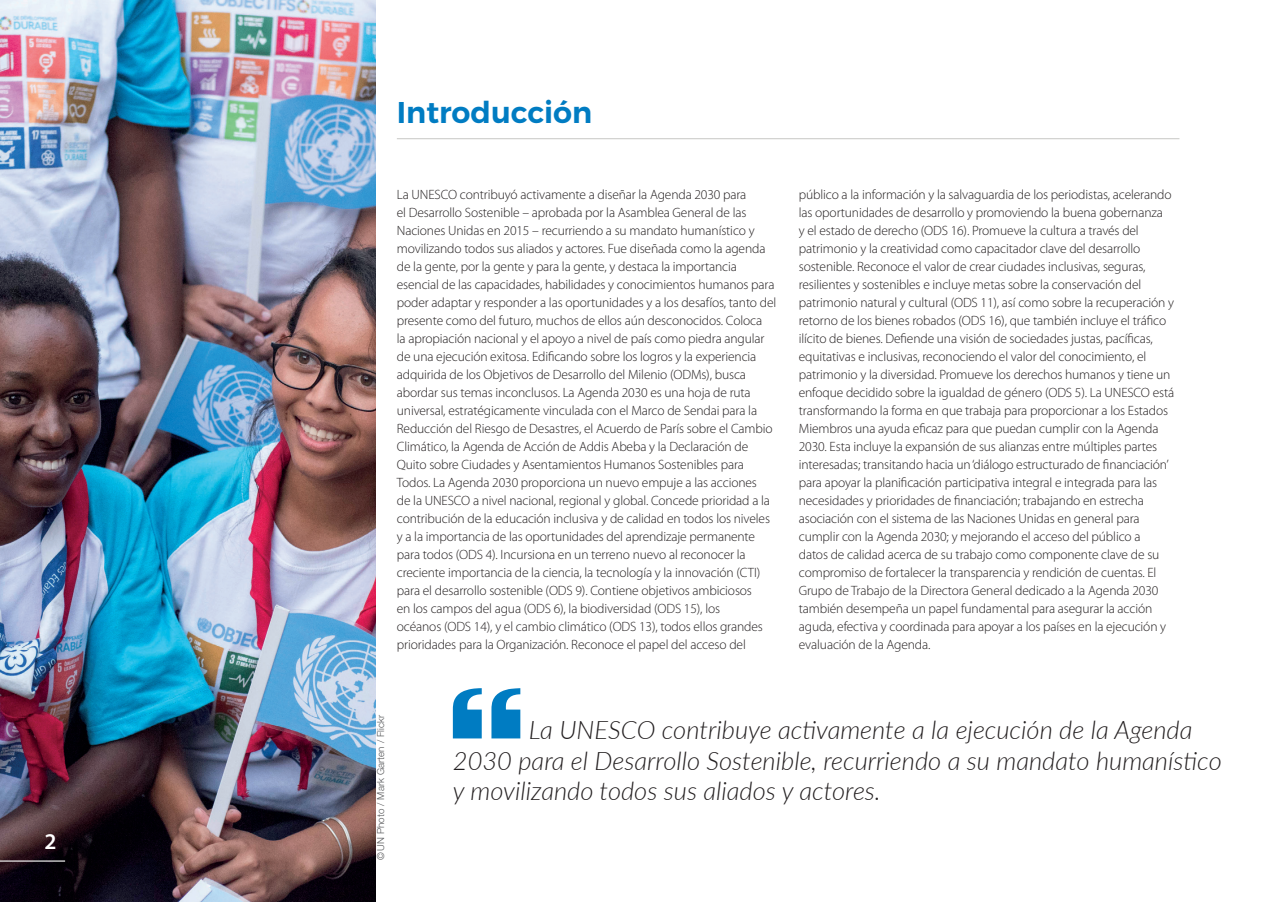
<style>
.page{position:relative;width:1271px;height:902px;background:#fff}
.page>*{position:absolute;margin:0;border:0;box-sizing:border-box;transform-origin:0 0}
.t1{font:600 30px "Montserrat";color:#007cc2}
.t2{font:italic 300 25.5px/30.6px "Lato";color:#231f20}
.t3{font:600 22.5px "Myriad Pro";color:#fff}
.t4{font:300 13.5px/18px "Myriad Pro";letter-spacing:-.01em;color:#231f20}
.t5{font:300 9.75px "Helvetica Neue";letter-spacing:.01em;color:#57585a}
</style>
<div class="page">
<img style="left:0;top:0;width:375px;height:901px">
<hr style="left:397px;top:138px;width:782px;height:1px;background:#cdcecb">
<svg style="left:491px;top:688px;width:29px;height:50px"></svg>
<svg style="left:453px;top:688px;width:29px;height:50px"></svg>
<hr style="left:0;top:860px;width:65px;height:1px;background:#fff">
<h3 class="t3" style="left:45px;top:826px;width:14px">2</h3>
<h1 class="t1" style="left:397px;top:94px;width:197px">Introducción</h1>
<p class="t4" style="left:397px;top:185px;width:381px">La UNESCO contribuyó activamente a diseñar la Agenda 2030 para<br>el Desarrollo Sostenible – aprobada por la Asamblea General de las Naciones Unidas en 2015 – recurriendo a su mandato humanístico y movilizando todos sus aliados y actores. Fue diseñada como la agenda de la gente, por la gente y para la gente, y destaca la importancia esencial de las capacidades, habilidades y conocimientos humanos para poder adaptar y responder a las oportunidades y a los desafíos, tanto del presente como del futuro, muchos de ellos aún desconocidos. Coloca<br>la apropiación nacional y el apoyo a nivel de país como piedra angular de una ejecución exitosa. Edificando sobre los logros y la experiencia adquirida de los Objetivos de Desarrollo del Milenio (ODMs), busca abordar sus temas inconclusos. La Agenda 2030 es una hoja de ruta universal, estratégicamente vinculada con el Marco de Sendai para la Reducción del Riesgo de Desastres, el Acuerdo de París sobre el Cambio Climático, la Agenda de Acción de Addis Abeba y la Declaración de Quito sobre Ciudades y Asentamientos Humanos Sostenibles para Todos. La Agenda 2030 proporciona un nuevo empuje a las acciones<br>de la UNESCO a nivel nacional, regional y global. Concede prioridad a la contribución de la educación inclusiva y de calidad en todos los niveles y a la importancia de las oportunidades del aprendizaje permanente para todos (ODS 4). Incursiona en un terreno nuevo al reconocer la creciente importancia de la ciencia, la tecnología y la innovación (CTI) para el desarrollo sostenible (ODS 9). Contiene objetivos ambiciosos<br>en los campos del agua (ODS 6), la biodiversidad (ODS 15), los<br>océanos (ODS 14), y el cambio climático (ODS 13), todos ellos grandes prioridades para la Organización. Reconoce el papel del acceso del</p>
<p class="t4" style="left:799px;top:185px;width:377px">público a la información y la salvaguardia de los periodistas, acelerando las oportunidades de desarrollo y promoviendo la buena gobernanza<br>y el estado de derecho (ODS 16). Promueve la cultura a través del patrimonio y la creatividad como capacitador clave del desarrollo sostenible. Reconoce el valor de crear ciudades inclusivas, seguras, resilientes y sostenibles e incluye metas sobre la conservación del patrimonio natural y cultural (ODS 11), así como sobre la recuperación y retorno de los bienes robados (ODS 16), que también incluye el tráfico ilícito de bienes. Defiende una visión de sociedades justas, pacíficas, equitativas e inclusivas, reconociendo el valor del conocimiento, el patrimonio y la diversidad. Promueve los derechos humanos y tiene un enfoque decidido sobre la igualdad de género (ODS 5). La UNESCO está transformando la forma en que trabaja para proporcionar a los Estados Miembros una ayuda eficaz para que puedan cumplir con la Agenda 2030. Esta incluye la expansión de sus alianzas entre múltiples partes interesadas; transitando hacia un ‘diálogo estructurado de financiación’ para apoyar la planificación participativa integral e integrada para las necesidades y prioridades de financiación; trabajando en estrecha asociación con el sistema de las Naciones Unidas en general para cumplir con la Agenda 2030; y mejorando el acceso del público a<br>datos de calidad acerca de su trabajo como componente clave de su compromiso de fortalecer la transparencia y rendición de cuentas. El Grupo de Trabajo de la Directora General dedicado a la Agenda 2030 también desempeña un papel fundamental para asegurar la acción aguda, efectiva y coordinada para apoyar a los países en la ejecución y evaluación de la Agenda.</p>
<p class="t5" style="left:375px;top:859px;width:147px;rotate:-90deg">©UN Photo / Mark Garten / Flickr</p>
<h2 class="t2" style="left:453px;top:713px;width:770px;text-indent:76px">La UNESCO contribuye activamente a la ejecución de la Agenda<br>2030 para el Desarrollo Sostenible, recurriendo a su mandato humanístico y movilizando todos sus aliados y actores.</h2>
</div>
